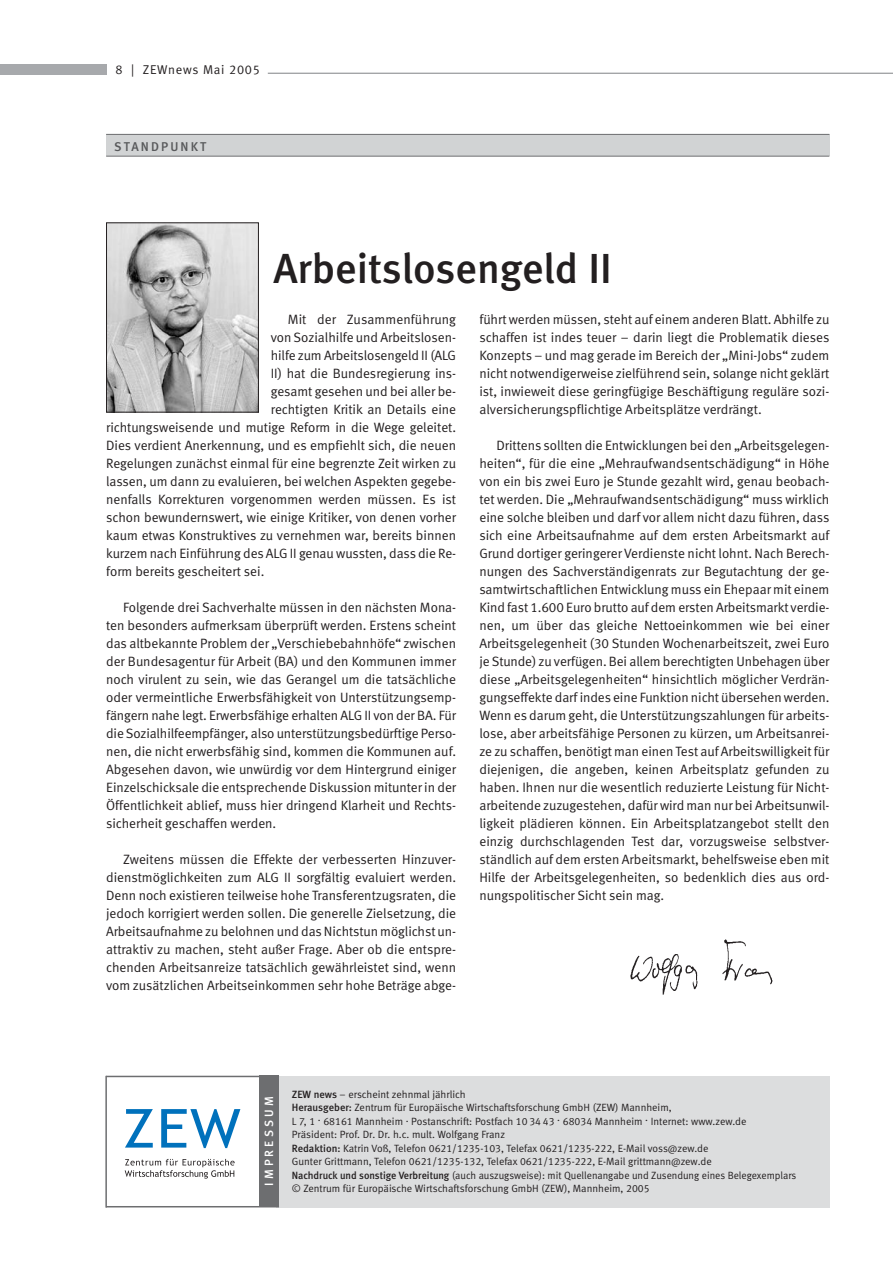
<style>
.page{position:relative;width:893px;height:1263px;background:#fff}
.page>*{position:absolute;margin:0;border:0;box-sizing:border-box;transform-origin:0 0}
.t1{font:42px "Meta Medium LF";color:#231f20}
.t2{font:13.5px/18px "Meta Normal LF";color:#231f20;text-align:justify}
.t3{font:12.75px "Meta Normal LF";letter-spacing:.055em;color:#231f20}
.t4{font:12.75px "Meta Medium LF";letter-spacing:.17em;color:#58595b}
.t5{font:12px "Meta Medium LF";letter-spacing:.28em;color:#fff}
.t6{font:10.5px/13.5px "Meta Normal LF";color:#231f20}
.s1{font-family:"Meta Medium LF"}
</style>
<div class="page">
<div style="left:0;top:64px;width:106px;height:10px;background:#a7a9ac"></div>
<div style="left:106px;top:135px;width:723px;height:21px;background:#d1d3d4"></div>
<hr style="left:106px;top:134px;width:723px;height:1px;background:#6d6e70">
<hr style="left:106px;top:156px;width:723px;height:1px;background:#6d6e70">
<hr style="left:268px;top:73px;width:624px;height:1px;background:#808285">
<div style="left:276px;top:1076px;width:553px;height:132px;background:#dcddde"></div>
<svg style="left:125px;top:1109px;width:28px;height:39px"></svg>
<svg style="left:161px;top:1109px;width:79px;height:39px"></svg>
<svg style="left:125px;top:1159px;width:109px;height:20px"></svg>
<div style="left:260px;top:1076px;width:19px;height:130px;background:#6d6e70"></div>
<hr style="left:106px;top:1206px;width:173px;height:1px;background:#6d6e70">
<hr style="left:106px;top:1076px;width:173px;height:1px;background:#6d6e70">
<hr style="left:105px;top:1076px;width:2px;height:132px;background:#6d6e70">
<img style="left:108px;top:224px;width:149px;height:187px">
<div style="left:106px;top:222px;width:153px;height:191px;border:1px solid #231f20"></div>
<img style="left:630px;top:939px;width:143px;height:56px">
<p class="t3" style="left:115px;top:65px;width:146px">8 | ZEWnews Mai 2005</p>
<p class="t4" style="left:114px;top:142px;width:93px">STANDPUNKT</p>
<h1 class="t1" style="left:273px;top:252px;width:340px">Arbeitslosengeld II</h1>
<p class="t2" style="left:288px;top:311px;width:170px">Mit der Zusammenführung</p>
<p class="t2" style="left:271px;top:329px;width:187px">von Sozialhilfe und Arbeitslosen-</p>
<p class="t2" style="left:271px;top:347px;width:187px">hilfe zum Arbeitslosengeld II (ALG</p>
<p class="t2" style="left:271px;top:365px;width:187px">II) hat die Bundesregierung ins-</p>
<p class="t2" style="left:271px;top:383px;width:187px">gesamt gesehen und bei aller be-</p>
<p class="t2" style="left:271px;top:401px;width:187px">rechtigten Kritik an Details eine</p>
<p class="t2" style="left:106px;top:419px;width:351px">richtungsweisende und mutige Reform in die Wege geleitet.</p>
<p class="t2" style="left:106px;top:437px;width:351px">Dies verdient Anerkennung, und es empfiehlt sich, die neuen</p>
<p class="t2" style="left:106px;top:455px;width:351px">Regelungen zunächst einmal für eine begrenzte Zeit wirken zu</p>
<p class="t2" style="left:106px;top:473px;width:351px">lassen, um dann zu evaluieren, bei welchen Aspekten gegebe-</p>
<p class="t2" style="left:106px;top:491px;width:351px">nenfalls Korrekturen vorgenommen werden müssen. Es ist</p>
<p class="t2" style="left:106px;top:509px;width:351px">schon bewundernswert, wie einige Kritiker, von denen vorher</p>
<p class="t2" style="left:106px;top:527px;width:351px">kaum etwas Konstruktives zu vernehmen war, bereits binnen</p>
<p class="t2" style="left:106px;top:545px;width:351px">kurzem nach Einführung des ALG II genau wussten, dass die Re-</p>
<p class="t2" style="left:106px;top:563px;width:160px">form bereits gescheitert sei.</p>
<p class="t2" style="left:106px;top:599px;width:351px;text-indent:17px">Folgende drei Sachverhalte müssen in den nächsten Mona&shy;ten besonders aufmerksam überprüft werden. Erstens scheint das altbekannte Problem der „Verschiebebahnhöfe“ zwischen der Bundesagentur für Arbeit (BA) und den Kommunen immer noch virulent zu sein, wie das Gerangel um die tatsächliche oder vermeintliche Erwerbsfähigkeit von Unterstützungsemp&shy;fängern nahe legt. Erwerbsfähige erhalten ALG II von der BA. Für die Sozialhilfeempfänger, also unterstützungsbedürftige Perso&shy;nen, die nicht erwerbsfähig sind, kommen die Kommunen auf.<br>Abgesehen davon, wie unwürdig vor dem Hintergrund einiger Einzelschicksale die entsprechende Diskussion mitunter in der Öffentlichkeit ablief, muss hier dringend Klarheit und Rechts&shy;sicherheit geschaffen werden.</p>
<p class="t2" style="left:106px;top:851px;width:351px;text-indent:17px">Zweitens müssen die Effekte der verbesserten Hinzuver&shy;dienstmöglichkeiten zum ALG II sorgfältig evaluiert werden.<br>Denn noch existieren teilweise hohe Transferentzugsraten, die jedoch korrigiert werden sollen. Die generelle Zielsetzung, die Arbeitsaufnahme zu belohnen und das Nichtstun möglichst un&shy;attraktiv zu machen, steht außer Frage. Aber ob die entspre&shy;chenden Arbeitsanreize tatsächlich gewährleistet sind, wenn vom zusätzlichen Arbeitseinkommen sehr hohe Beträge abge-</p>
<p class="t2" style="left:479px;top:311px;width:351px">führt werden müssen, steht auf einem anderen Blatt. Abhilfe zu schaffen ist indes teuer – darin liegt die Problematik dieses Konzepts – und mag gerade im Bereich der „Mini-Jobs“ zudem nicht notwendigerweise zielführend sein, solange nicht geklärt ist, inwieweit diese geringfügige Beschäftigung reguläre sozi&shy;alversicherungspflichtige Arbeitsplätze verdrängt.</p>
<p class="t2" style="left:479px;top:437px;width:351px;text-indent:17px">Drittens sollten die Entwicklungen bei den „Arbeitsgelegen&shy;heiten“, für die eine „Mehraufwandsentschädigung“ in Höhe von ein bis zwei Euro je Stunde gezahlt wird, genau beobach&shy;tet werden. Die „Mehraufwandsentschädigung“ muss wirklich eine solche bleiben und darf vor allem nicht dazu führen, dass sich eine Arbeitsaufnahme auf dem ersten Arbeitsmarkt auf Grund dortiger geringerer Verdienste nicht lohnt. Nach Berech&shy;nungen des Sachverständigenrats zur Begutachtung der ge&shy;samtwirtschaftlichen Entwicklung muss ein Ehepaar mit einem Kind fast 1.600 Euro brutto auf dem ersten Arbeitsmarkt verdie&shy;nen, um über das gleiche Nettoeinkommen wie bei einer Arbeitsgelegenheit (30 Stunden Wochenarbeitszeit, zwei Euro je Stunde) zu verfügen. Bei allem berechtigten Unbehagen über diese „Arbeitsgelegenheiten“ hinsichtlich möglicher Verdrän&shy;gungseffekte darf indes eine Funktion nicht übersehen werden.<br>Wenn es darum geht, die Unterstützungszahlungen für arbeits&shy;lose, aber arbeitsfähige Personen zu kürzen, um Arbeitsanrei&shy;ze zu schaffen, benötigt man einen Test auf Arbeitswilligkeit für diejenigen, die angeben, keinen Arbeitsplatz gefunden zu haben. Ihnen nur die wesentlich reduzierte Leistung für Nicht&shy;arbeitende zuzugestehen, dafür wird man nur bei Arbeitsunwil&shy;ligkeit plädieren können. Ein Arbeitsplatzangebot stellt den einzig durchschlagenden Test dar, vorzugsweise selbstver&shy;ständlich auf dem ersten Arbeitsmarkt, behelfsweise eben mit Hilfe der Arbeitsgelegenheiten, so bedenklich dies aus ord&shy;nungspolitischer Sicht sein mag.</p>
<p class="t5" style="left:264px;top:1186px;width:91px;rotate:-90deg">IMPRESSUM</p>
<p class="t6" style="left:292px;top:1088px;width:506px"><span class="s1">ZEW news</span> – erscheint zehnmal jährlich<br><span class="s1">Herausgeber:</span> Zentrum für Europäische Wirtschaftsforschung GmbH (ZEW) Mannheim,<br>L 7, 1 . 68161 Mannheim . Postanschrift: Postfach 10 34 43 . 68034 Mannheim . Internet: www.zew.de<br>Präsident: Prof. Dr. Dr. h.c. mult. Wolfgang Franz<br><span class="s1">Redaktion:</span> Katrin Voß, Telefon 0621/1235-103, Telefax 0621/1235-222, E-Mail voss@zew.de<br>Gunter Grittmann, Telefon 0621/1235-132, Telefax 0621/1235-222, E-Mail grittmann@zew.de<br><span class="s1">Nachdruck und sonstige Verbreitung</span> (auch auszugsweise): mit Quellenangabe und Zusendung eines Belegexemplars © Zentrum für Europäische Wirtschaftsforschung GmbH (ZEW), Mannheim, 2005</p>
</div>
